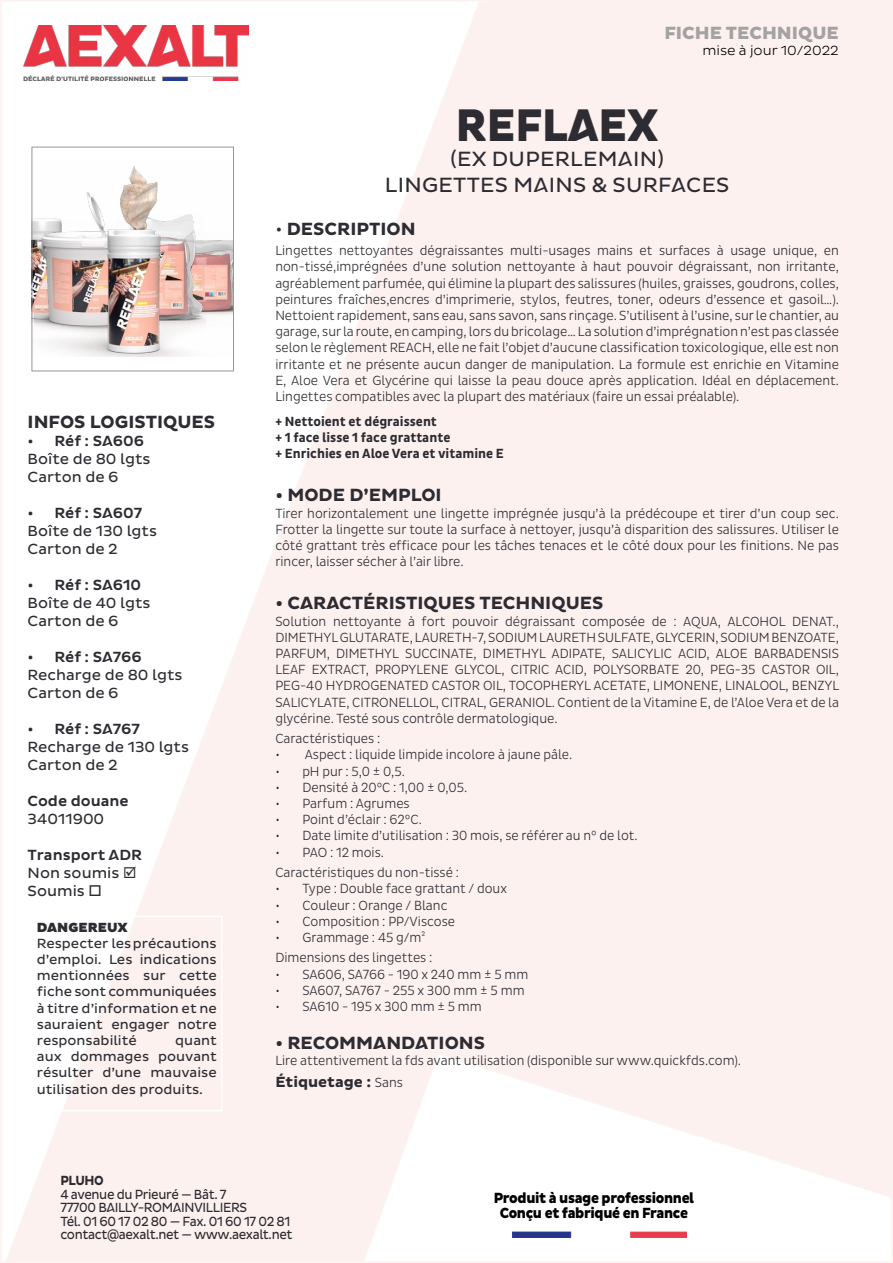
<style>
.page{position:relative;width:893px;height:1263px;background:#fff}
.page>*{position:absolute;margin:0;border:0;box-sizing:border-box;transform-origin:0 0}
.t1{font:46.5px "Aexalt Heavy";color:#2d2c32;scale:.9 1}
.t2{font:21px/25.2px "Aexalt MS Regular";letter-spacing:.015em;color:#2d2c32;text-align:center}
.t3{font:18px "Aexalt MS Bold";color:#2d2c32}
.t4{font:18px "Aexalt Heavy";color:#a3a3a3}
.t5{font:15px/18px "Aexalt MS Regular";color:#2d2c32}
.t6{font:15px "Aexalt MS Medium";color:#2d2c32}
.t7{font:800 15px/15px "Aexalt";letter-spacing:-.025em;color:#000;text-align:center;scale:.9 1}
.t8{font:700 15px "Pluto Sans";color:#2d2c32}
.t9{font:300 13.5px/16.2px "Pluto Sans Cond";color:#2d2c32;text-align:justify}
.t10{font:13.5px/16.2px "Aexalt MS Regular";letter-spacing:-.015em;color:#2d2c32;text-align:justify}
.t11{font:13.5px/13.5px "Aexalt MS Regular";letter-spacing:-.015em;color:#2d2c32;scale:.9 1}
.t12{font:700 13.5px/16.2px "Pluto Sans Cond";color:#2d2c32}
.t13{font:13.5px "Aexalt MS Light";color:#000}
.t14{font:13.5px "Aexalt MS Black";color:#2d2c32}
.t15{font:13.5px "Aexalt MS Bold";letter-spacing:-.03em;color:#2d2c32;scale:.9 1}
.s1{font-family:"Aexalt MS Regular"}
.s2{font-family:"Pluto Sans Cond";font-weight:300;font-size:13.5px}
</style>
<div class="page">
<img style="left:7px;top:3px;width:883px;height:1257px">
<img style="left:500px;top:1230px;width:186px;height:7px">
<div style="left:31px;top:916px;width:192px;height:195px;border:2px solid #fff"></div>
<img style="left:23px;top:25px;width:226px;height:55px">
<img style="left:34px;top:161px;width:198px;height:196px">
<div style="left:32px;top:147px;width:202px;height:224px;border:1px solid #979696"></div>
<h3 class="t3" style="left:28px;top:412px;width:189px">INFOS LOGISTIQUES</h3>
<p class="t6" style="left:28px;top:432px;width:118px">• Réf : SA606</p>
<p class="t5" style="left:28px;top:450px;width:124px">Boîte de 80 lgts<br>Carton de 6</p>
<p class="t6" style="left:28px;top:504px;width:116px">• Réf : SA607</p>
<p class="t5" style="left:28px;top:522px;width:131px">Boîte de 130 lgts<br>Carton de 2</p>
<p class="t6" style="left:28px;top:576px;width:115px">• Réf : SA610</p>
<p class="t5" style="left:28px;top:594px;width:124px">Boîte de 40 lgts<br>Carton de 6</p>
<p class="t6" style="left:28px;top:648px;width:116px">• Réf : SA766</p>
<p class="t5" style="left:28px;top:666px;width:156px">Recharge de 80 lgts<br>Carton de 6</p>
<p class="t6" style="left:28px;top:720px;width:114px">• Réf : SA767</p>
<p class="t5" style="left:28px;top:738px;width:163px">Recharge de 130 lgts<br>Carton de 2</p>
<p class="t6" style="left:28px;top:792px;width:103px">Code douane</p>
<p class="t5" style="left:28px;top:810px;width:78px">34011900</p>
<p class="t6" style="left:28px;top:846px;width:116px">Transport ADR</p>
<p class="t5" style="left:28px;top:864px;width:110px">Non soumis ☑<br>Soumis □</p>
<p class="t14" style="left:37px;top:919px;width:92px">DANGEREUX</p>
<p class="t10" style="left:37px;top:935px;width:181px">Respecter les précautions d’emploi. Les indications mentionnées sur cette fiche sont communiquées à titre d’information et ne sauraient engager notre responsabilité</p>
<p class="t10" style="left:37px;top:1032px;width:181px;text-indent:138px">quant aux dommages pouvant résulter d’une mauvaise utilisation des produits.</p>
<h3 class="t4" style="left:664px;top:22px;width:176px">FICHE TECHNIQUE</h3>
<p class="t13" style="left:702px;top:43px;width:138px">mise à jour 10/2022</p>
<h1 class="t1" style="left:456px;top:99px;width:227px">REFLAEX</h1>
<h2 class="t2" style="left:385px;top:147px;width:346px">(EX DUPERLEMAIN)<br>LINGETTES MAINS &amp; SURFACES</h2>
<h3 class="t3" style="left:275px;top:218px;width:142px"><span class="s1">•</span> DESCRIPTION</h3>
<p class="t9" style="left:275px;top:243px;width:565px">Lingettes nettoyantes dégraissantes multi-usages mains et surfaces à usage unique, en non-tissé,imprégnées d’une solution nettoyante à haut pouvoir dégraissant, non irritante, agréablement parfumée, qui élimine la plupart des salissures (huiles, graisses, goudrons, colles, peintures fraîches,encres d’imprimerie, stylos, feutres, toner, odeurs d’essence et gasoil…).<br>Nettoient rapidement, sans eau, sans savon, sans rinçage. S’utilisent à l’usine, sur le chantier, au garage, sur la route, en camping, lors du bricolage… La solution d’imprégnation n’est pas classée selon le règlement REACH, elle ne fait l’objet d’aucune classification toxicologique, elle est non irritante et ne présente aucun danger de manipulation. La formule est enrichie en Vitamine E, Aloe Vera et Glycérine qui laisse la peau douce après application. Idéal en déplacement.<br>Lingettes compatibles avec la plupart des matériaux (faire un essai préalable).</p>
<p class="t12" style="left:275px;top:413px;width:230px">+ Nettoient et dégraissent<br>+ 1 face lisse 1 face grattante<br>+ Enrichies en Aloe Vera et vitamine E</p>
<h3 class="t3" style="left:275px;top:485px;width:168px">• MODE D’EMPLOI</h3>
<p class="t9" style="left:275px;top:505px;width:565px">Tirer horizontalement une lingette imprégnée jusqu’à la prédécoupe et tirer d’un coup sec.<br>Frotter la lingette sur toute la surface à nettoyer, jusqu’à disparition des salissures. Utiliser le côté grattant très efficace pour les tâches tenaces et le côté doux pour les finitions. Ne pas rincer, laisser sécher à l’air libre.</p>
<h3 class="t3" style="left:275px;top:593px;width:329px">• CARACTÉRISTIQUES TECHNIQUES</h3>
<p class="t9" style="left:275px;top:613px;width:565px">Solution nettoyante à fort pouvoir dégraissant composée de : AQUA, ALCOHOL DENAT., DIMETHYL GLUTARATE, LAURETH-7, SODIUM LAURETH SULFATE, GLYCERIN, SODIUM BENZOATE, PARFUM, DIMETHYL SUCCINATE, DIMETHYL ADIPATE, SALICYLIC ACID, ALOE BARBADENSIS LEAF EXTRACT, PROPYLENE GLYCOL, CITRIC ACID, POLYSORBATE 20, PEG-35 CASTOR OIL, PEG-40 HYDROGENATED CASTOR OIL, TOCOPHERYL ACETATE, LIMONENE, LINALOOL, BENZYL SALICYLATE, CITRONELLOL, CITRAL, GERANIOL. Contient de la Vitamine E, de l’Aloe Vera et de la glycérine. Testé sous contrôle dermatologique.</p>
<p class="t9" style="left:275px;top:731px;width:106px">Caractéristiques :</p>
<p class="t9" style="left:275px;top:747px;width:298px">• Aspect : liquide limpide incolore à jaune pâle.</p>
<p class="t9" style="left:275px;top:763px;width:131px">• pH pur : 5,0 ± 0,5.</p>
<p class="t9" style="left:275px;top:779px;width:194px">• Densité à 20°C : 1,00 ± 0,05.</p>
<p class="t9" style="left:275px;top:795px;width:136px">• Parfum : Agrumes</p>
<p class="t9" style="left:275px;top:812px;width:148px">• Point d’éclair : 62°C.</p>
<p class="t9" style="left:275px;top:828px;width:364px">• Date limite d’utilisation : 30 mois, se référer au n° de lot.</p>
<p class="t9" style="left:275px;top:842px;width:185px;line-height:20.4px">• PAO : 12 mois.<br>Caractéristiques du non-tissé :</p>
<p class="t9" style="left:275px;top:881px;width:233px">• Type : Double face grattant / doux</p>
<p class="t9" style="left:275px;top:897px;width:174px">• Couleur : Orange / Blanc</p>
<p class="t9" style="left:275px;top:913px;width:181px">• Composition : PP/Viscose</p>
<p class="t9" style="left:275px;top:927px;width:159px;line-height:20.4px">• Grammage : 45 g/m²<br>Dimensions des lingettes :</p>
<p class="t9" style="left:275px;top:966px;width:255px">• SA606, SA766 - 190 x 240 mm ± 5 mm</p>
<p class="t9" style="left:275px;top:982px;width:251px">• SA607, SA767 - 255 x 300 mm ± 5 mm</p>
<p class="t9" style="left:275px;top:998px;width:208px">• SA610 - 195 x 300 mm ± 5 mm</p>
<h3 class="t3" style="left:275px;top:1032px;width:211px">• RECOMMANDATIONS</h3>
<p class="t9" style="left:275px;top:1052px;width:467px">Lire attentivement la fds avant utilisation (disponible sur www.quickfds.com).</p>
<p class="t8" style="left:275px;top:1074px;width:129px">Étiquetage : <span class="s2">Sans</span></p>
<p class="t15" style="left:60px;top:1173px;width:50px">PLUHO</p>
<p class="t11" style="left:60px;top:1187px;width:260px">4 avenue du Prieuré — Bât. 7<br>77700 BAILLY-ROMAINVILLIERS<br>Tél. 01 60 17 02 80 — Fax. 01 60 17 02 81 contact@aexalt.net — www.aexalt.net</p>
<p class="t7" style="left:494px;top:1191px;width:224px">Produit à usage professionnel<br>Conçu et fabriqué en France</p>
</div>
